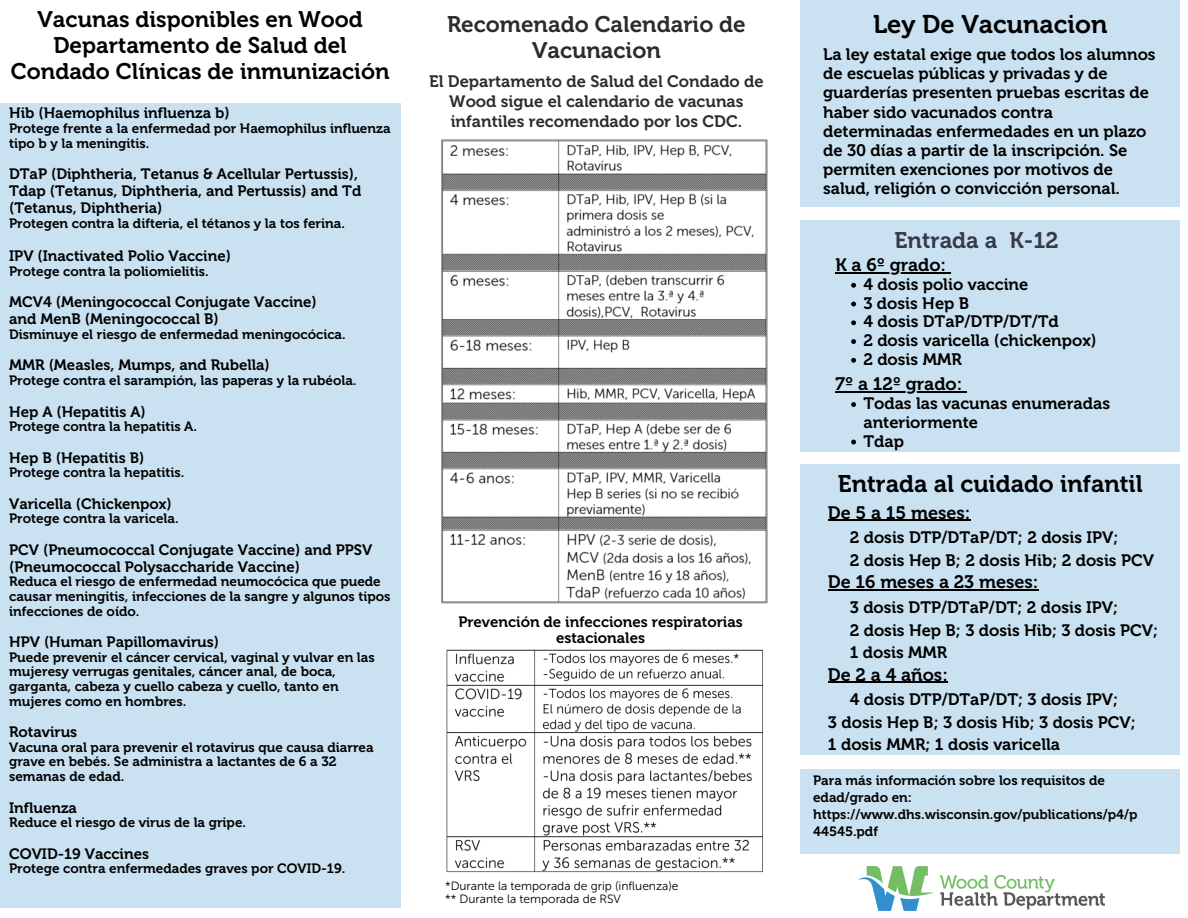
<style>
.page{position:relative;width:1188px;height:918px;background:#fff}
.page>*{position:absolute;margin:0;border:0;box-sizing:border-box;transform-origin:0 0}
.t1{font:25.5px "Museo 700";color:#000}
.t2{font:24px "Museo 700";color:#000}
.t3{font:22.5px/25.8px "Museo 700";color:#000;text-align:center}
.t4{font:22.5px/25.5px "Museo 700";color:#2c2c2c;text-align:center}
.t5{font:22.5px "Museo 700";color:#343a48}
.t6{font:18px "Museo 700";color:#000}
.t7{font:16.5px/19.2px "Museo 700";color:#000}
.t8{font:16.5px/20px "Museo 700";color:#2c2c2c;text-align:center}
.t9{font:15px/16.8px "Museo 700";color:#000}
.t10{font:13.5px/14.5px "Museo 700";color:#000}
.t11{font:12px "Museo Sans 300";color:#000}
</style>
<div class="page">
<div style="left:801px;top:0;width:379px;height:207px;background:#cae1f1"></div>
<div style="left:0;top:103px;width:400px;height:804px;background:#cae1f1"></div>
<div style="left:801px;top:769px;width:379px;height:84px;background:#cae1f1"></div>
<div style="left:801px;top:220px;width:379px;height:231px;background:#cae1f1"></div>
<div style="left:801px;top:465px;width:379px;height:290px;background:#cae1f1"></div>
<img style="left:859px;top:866px;width:245px;height:44px">
<img style="left:441px;top:139px;width:327px;height:465px">
<img style="left:446px;top:649px;width:317px;height:224px">
<hr style="left:828px;top:520px;width:142px;height:1px;background:#000">
<hr style="left:828px;top:589px;width:205px;height:2px;background:#000">
<hr style="left:828px;top:682px;width:114px;height:1px;background:#000">
<svg style="left:851px;top:283px;width:5px;height:5px"></svg>
<svg style="left:851px;top:302px;width:5px;height:4px"></svg>
<svg style="left:851px;top:320px;width:5px;height:5px"></svg>
<svg style="left:851px;top:339px;width:5px;height:5px"></svg>
<svg style="left:851px;top:358px;width:5px;height:5px"></svg>
<hr style="left:835px;top:391px;width:122px;height:2px;background:#000">
<svg style="left:957px;top:391px;width:10px;height:2px"></svg>
<svg style="left:851px;top:402px;width:5px;height:5px"></svg>
<svg style="left:851px;top:440px;width:5px;height:4px"></svg>
<hr style="left:835px;top:272px;width:111px;height:1px;background:#000">
<p class="t3" style="left:11px;top:7px;width:380px">Vacunas disponibles en Wood<br>Departamento de Salud del<br>Condado Clínicas de inmunización</p>
<p class="t9" style="left:9px;top:105px;width:222px">Hib (Haemophilus influenza b)</p>
<p class="t10" style="left:9px;top:121px;width:383px">Protege frente a la enfermedad por Haemophilus influenza tipo b y la meningitis.</p>
<p class="t9" style="left:9px;top:166px;width:354px">DTaP (Diphtheria, Tetanus &amp; Acellular Pertussis),<br>Tdap (Tetanus, Diphtheria, and Pertussis) and Td (Tetanus, Diphtheria)</p>
<p class="t10" style="left:9px;top:216px;width:337px">Protegen contra la difteria, el tétanos y la tos ferina.</p>
<p class="t9" style="left:9px;top:248px;width:223px">IPV (Inactivated Polio Vaccine)</p>
<p class="t10" style="left:9px;top:264px;width:201px">Protege contra la poliomielitis.</p>
<p class="t9" style="left:9px;top:294px;width:309px">MCV4 (Meningococcal Conjugate Vaccine)</p>
<p class="t9" style="left:9px;top:311px;width:211px">and MenB (Meningococcal B)</p>
<p class="t10" style="left:9px;top:327px;width:338px">Disminuye el riesgo de enfermedad meningocócica.</p>
<p class="t9" style="left:9px;top:357px;width:262px">MMR (Measles, Mumps, and Rubella)</p>
<p class="t10" style="left:9px;top:373px;width:349px">Protege contra el sarampión, las paperas y la rubéola.</p>
<p class="t9" style="left:9px;top:403px;width:138px">Hep A (Hepatitis A)</p>
<p class="t10" style="left:9px;top:419px;width:189px">Protege contra la hepatitis A.</p>
<p class="t9" style="left:9px;top:449px;width:137px">Hep B (Hepatitis B)</p>
<p class="t10" style="left:9px;top:465px;width:177px">Protege contra la hepatitis.</p>
<p class="t9" style="left:9px;top:495px;width:164px">Varicella (Chickenpox)</p>
<p class="t10" style="left:9px;top:512px;width:171px">Protege contra la varicela.</p>
<p class="t9" style="left:9px;top:541px;width:365px">PCV (Pneumococcal Conjugate Vaccine) and PPSV (Pneumococcal Polysaccharide Vaccine)</p>
<p class="t10" style="left:9px;top:575px;width:383px">Reduca el riesgo de enfermedad neumocócica que puede causar meningitis, infecciones de la sangre y algunos tipos infecciones de oído.</p>
<p class="t9" style="left:9px;top:634px;width:212px">HPV (Human Papillomavirus)</p>
<p class="t10" style="left:9px;top:650px;width:367px">Puede prevenir el cáncer cervical, vaginal y vulvar en las mujeresy verrugas genitales, cáncer anal, de boca, garganta, cabeza y cuello cabeza y cuello, tanto en mujeres como en hombres.</p>
<p class="t9" style="left:9px;top:724px;width:70px">Rotavirus</p>
<p class="t10" style="left:9px;top:740px;width:366px">Vacuna oral para prevenir el rotavirus que causa diarrea grave en bebés. Se administra a lactantes de 6 a 32 semanas de edad.</p>
<p class="t9" style="left:9px;top:799px;width:69px">Influenza</p>
<p class="t10" style="left:9px;top:815px;width:238px">Reduce el riesgo de virus de la gripe.</p>
<p class="t9" style="left:9px;top:845px;width:141px">COVID-19 Vaccines</p>
<p class="t10" style="left:9px;top:861px;width:338px">Protege contra enfermedades graves por COVID-19.</p>
<p class="t4" style="left:447px;top:12px;width:300px">Recomenado Calendario de<br>Vacunacion</p>
<p class="t8" style="left:429px;top:71px;width:336px">El Departamento de Salud del Condado de<br>Wood sigue el calendario de vacunas infantiles recomendado por los CDC.</p>
<p class="t9" style="left:458px;top:614px;width:286px;line-height:15.8px;text-align:center">Prevención de infecciones respiratorias estacionales</p>
<p class="t11" style="left:445px;top:879px;width:235px">*Durante la temporada de grip (influenza)e</p>
<p class="t11" style="left:445px;top:892px;width:177px">** Durante la temporada de RSV</p>
<p class="t1" style="left:873px;top:9px;width:236px">Ley De Vacunacion</p>
<p class="t7" style="left:823px;top:45px;width:334px">La ley estatal exige que todos los alumnos de escuelas públicas y privadas y de guarderías presenten pruebas escritas de haber sido vacunados contra determinadas enfermedades en un plazo de 30 días a partir de la inscripción. Se permiten exenciones por motivos de salud, religión o convicción personal.</p>
<p class="t5" style="left:895px;top:226px;width:165px">Entrada a K-12</p>
<p class="t6" style="left:835px;top:254px;width:112px">K a 6º grado:</p>
<p class="t7" style="left:863px;top:275px;width:166px">4 dosis polio vaccine</p>
<p class="t7" style="left:863px;top:294px;width:107px">3 dosis Hep B</p>
<p class="t7" style="left:863px;top:312px;width:197px">4 dosis DTaP/DTP/DT/Td</p>
<p class="t7" style="left:863px;top:331px;width:235px">2 dosis varicella (chickenpox)</p>
<p class="t7" style="left:863px;top:350px;width:100px">2 dosis MMR</p>
<p class="t6" style="left:835px;top:373px;width:128px">7º a 12º grado:</p>
<p class="t7" style="left:863px;top:394px;width:248px;line-height:18.8px">Todas las vacunas enumeradas anteriormente</p>
<p class="t7" style="left:863px;top:432px;width:42px">Tdap</p>
<p class="t2" style="left:838px;top:469px;width:306px">Entrada al cuidado infantil</p>
<p class="t6" style="left:828px;top:502px;width:144px">De 5 a 15 meses:</p>
<p class="t7" style="left:850px;top:528px;width:270px">2 dosis DTP/DTaP/DT; 2 dosis IPV;</p>
<p class="t7" style="left:850px;top:551px;width:306px">2 dosis Hep B; 2 dosis Hib; 2 dosis PCV</p>
<p class="t6" style="left:828px;top:571px;width:212px">De 16 meses a 23 meses:</p>
<p class="t7" style="left:850px;top:598px;width:270px">3 dosis DTP/DTaP/DT; 2 dosis IPV;</p>
<p class="t7" style="left:850px;top:620px;width:310px">2 dosis Hep B; 3 dosis Hib; 3 dosis PCV;</p>
<p class="t7" style="left:850px;top:643px;width:99px">1 dosis MMR</p>
<p class="t6" style="left:828px;top:664px;width:121px">De 2 a 4 años:</p>
<p class="t7" style="left:850px;top:690px;width:270px">4 dosis DTP/DTaP/DT; 3 dosis IPV;</p>
<p class="t7" style="left:828px;top:713px;width:309px">3 dosis Hep B; 3 dosis Hib; 3 dosis PCV;</p>
<p class="t7" style="left:828px;top:735px;width:234px">1 dosis MMR; 1 dosis varicella</p>
<p class="t10" style="left:813px;top:772px;width:293px;line-height:16.8px">Para más información sobre los requisitos de edad/grado en:</p>
<p class="t10" style="left:813px;top:807px;width:326px">https://www.dhs.wisconsin.gov/publications/p4/p</p>
<p class="t10" style="left:813px;top:824px;width:66px">44545.pdf</p>
</div>
